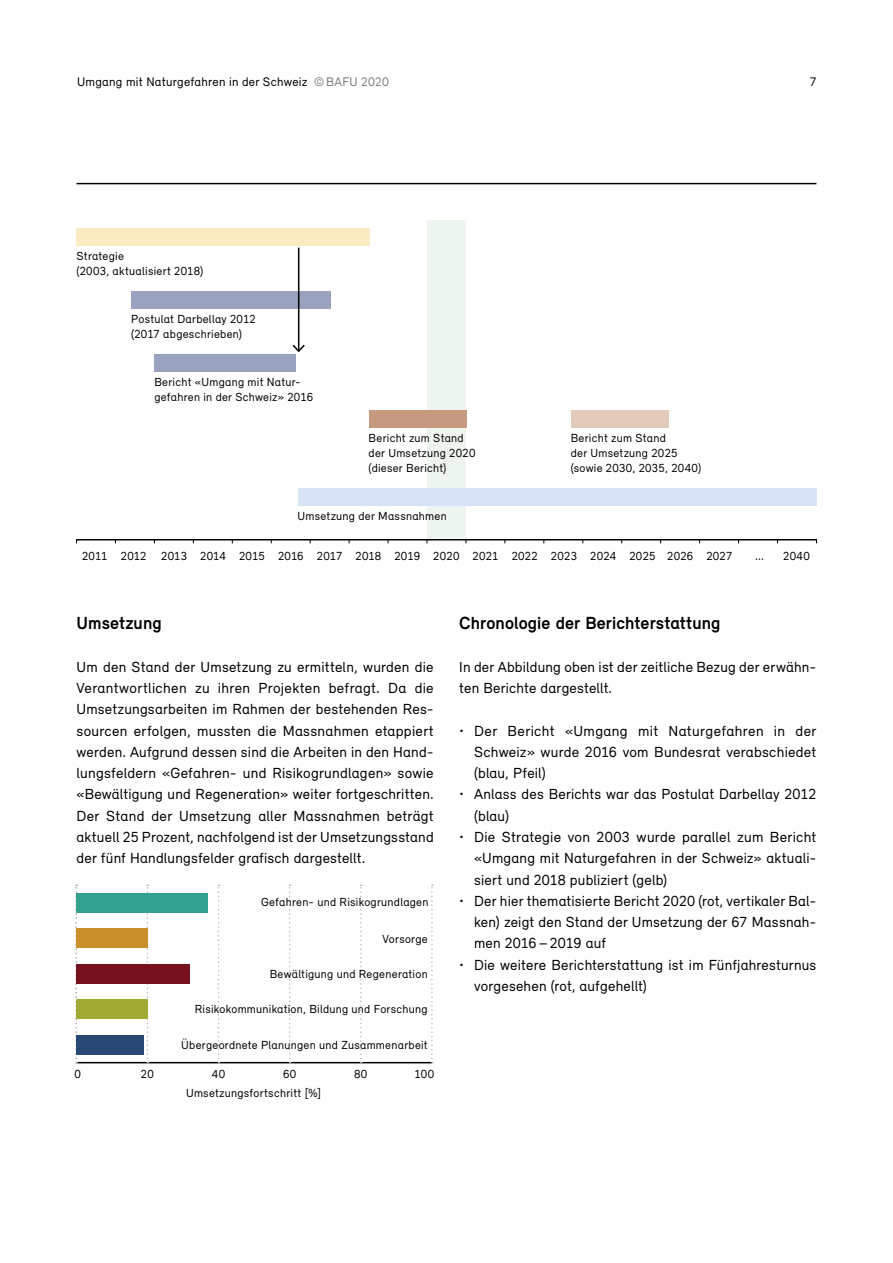
<style>
.page{position:relative;width:893px;height:1263px;background:#fff}
.page>*{position:absolute;margin:0;border:0;box-sizing:border-box;transform-origin:0 0}
._07_Inhalt_07_Titel{font:700 18px "Relevant";letter-spacing:.005em;color:#000}
._07_Inhalt_07_Grundtext{font:15px/21.3px "Relevant";letter-spacing:.015em;color:#000;text-align:justify}
._07_Inhalt_07_Grundtext_aufz{font:15px/21.3px "Relevant";letter-spacing:.015em;color:#000;text-align:justify}
._07_Inhalt_07_Grundtext_aufz_abstand_n{font:15px/21.3px "Relevant";letter-spacing:.015em;color:#000}
.t1{font:12.75px "Relevant";letter-spacing:.02em;color:#000}
.t2{font:12px/15px "Relevant";letter-spacing:.02em;color:#000}
.s1{color:#7c7c7c}
</style>
<div class="page">
<hr style="left:77px;top:183px;width:739px;height:1px;background:#000">
<hr style="left:76px;top:1062px;width:356px;height:1px;background:#000">
<svg style="left:147px;top:884px;width:1px;height:179px"></svg>
<svg style="left:218px;top:884px;width:1px;height:179px"></svg>
<svg style="left:289px;top:884px;width:2px;height:179px"></svg>
<svg style="left:360px;top:884px;width:2px;height:179px"></svg>
<svg style="left:431px;top:884px;width:2px;height:179px"></svg>
<svg style="left:75px;top:884px;width:2px;height:179px"></svg>
<div style="left:76px;top:1035px;width:68px;height:20px;background:#294874"></div>
<div style="left:76px;top:1000px;width:71px;height:19px;background:#a1aa35"></div>
<div style="left:76px;top:964px;width:114px;height:20px;background:#78111f"></div>
<div style="left:76px;top:929px;width:71px;height:19px;background:#ca8e2c"></div>
<div style="left:76px;top:893px;width:132px;height:20px;background:#33a18f"></div>
<div style="left:427px;top:220px;width:39px;height:320px;background:#eef4ee"></div>
<hr style="left:77px;top:539px;width:739px;height:1px;background:#000">
<div style="left:77px;top:228px;width:293px;height:17px;background:#f9ebc2"></div>
<div style="left:131px;top:292px;width:199px;height:17px;background:#99a2be"></div>
<div style="left:369px;top:411px;width:97px;height:17px;background:#c59a81"></div>
<div style="left:298px;top:489px;width:518px;height:17px;background:#d6e3f5"></div>
<div style="left:571px;top:411px;width:97px;height:17px;background:#e1caba"></div>
<div style="left:154px;top:355px;width:142px;height:17px;background:#99a2be"></div>
<hr style="left:298px;top:248px;width:1px;height:103px;background:#000">
<svg style="left:293px;top:345px;width:12px;height:7px"></svg>
<p class="t1" style="left:77px;top:74px;width:313px">Umgang mit Naturgefahren in der Schweiz <span class="s1">©BAFU 2020</span></p>
<p class="t1" style="left:810px;top:74px;width:8px">7</p>
<p class="t2" style="left:77px;top:248px;width:128px">Strategie<br>(2003, aktualisiert 2018)</p>
<p class="t2" style="left:131px;top:311px;width:126px">Postulat Darbellay 2012 (2017 abgeschrieben)</p>
<p class="t2" style="left:154px;top:374px;width:160px">Bericht «Umgang mit Natur&shy;gefahren in der Schweiz» 2016</p>
<p class="t2" style="left:369px;top:430px;width:108px">Bericht zum Stand der Umsetzung 2020 (dieser Bericht)</p>
<p class="t2" style="left:298px;top:508px;width:151px">Umsetzung der Massnahmen</p>
<p class="t2" style="left:571px;top:430px;width:132px">Bericht zum Stand<br>der Umsetzung 2025 (sowie 2030, 2035, 2040)</p>
<p class="t2" style="left:82px;top:548px;width:652px">2011 2012 2013 2014 2015 2016 2017 2018 2019 2020 2021 2022 2023 2024 2025 2026 2027</p>
<p class="t2" style="left:755px;top:548px;width:11px">...</p>
<p class="t2" style="left:783px;top:548px;width:28px">2040</p>
<h2 class="_07_Inhalt_07_Titel" style="left:77px;top:612px;width:87px">Umsetzung</h2>
<p class="_07_Inhalt_07_Grundtext" style="left:77px;top:656px;width:359px">Um den Stand der Umsetzung zu ermitteln, wurden die Verantwortlichen zu ihren Projekten befragt. Da die Umsetzungsarbeiten im Rahmen der bestehenden Res&shy;sourcen erfolgen, mussten die Massnahmen etappiert werden. Aufgrund dessen sind die Arbeiten in den Hand&shy;lungsfeldern «Gefahren- und Risikogrundlagen» sowie «Bewältigung und Regeneration» weiter fortgeschritten.<br>Der Stand der Umsetzung aller Massnahmen beträgt aktuell 25 Prozent, nachfolgend ist der Umsetzungsstand der fünf Handlungsfelder grafisch dargestellt.</p>
<p class="t2" style="left:261px;top:894px;width:169px">Gefahren- und Risikogrundlagen</p>
<p class="t2" style="left:382px;top:931px;width:47px">Vorsorge</p>
<p class="t2" style="left:270px;top:966px;width:160px">Bewältigung und Regeneration</p>
<p class="t2" style="left:195px;top:1001px;width:234px">Risikokommunikation, Bildung und Forschung</p>
<p class="t2" style="left:181px;top:1038px;width:248px">Übergeordnete Planungen und Zusammenarbeit</p>
<p class="t2" style="left:75px;top:1066px;width:8px">0</p>
<p class="t2" style="left:141px;top:1066px;width:14px">20</p>
<p class="t2" style="left:212px;top:1066px;width:15px">40</p>
<p class="t2" style="left:283px;top:1066px;width:15px">60</p>
<p class="t2" style="left:354px;top:1066px;width:15px">80</p>
<p class="t2" style="left:415px;top:1066px;width:21px">100</p>
<p class="t2" style="left:186px;top:1085px;width:137px">Umsetzungsfortschritt [%]</p>
<h2 class="_07_Inhalt_07_Titel" style="left:459px;top:612px;width:263px">Chronologie der Berichterstattung</h2>
<p class="_07_Inhalt_07_Grundtext" style="left:459px;top:656px;width:359px">In der Abbildung oben ist der zeitliche Bezug der erwähn&shy;ten Berichte dargestellt.</p>
<p class="_07_Inhalt_07_Grundtext_aufz" style="left:474px;top:720px;width:344px;text-indent:-15px">• Der Bericht «Umgang mit Naturgefahren in der Schweiz» wurde 2016 vom Bundesrat verabschiedet (blau, Pfeil)</p>
<p class="_07_Inhalt_07_Grundtext_aufz" style="left:474px;top:783px;width:344px;text-indent:-15px">• Anlass des Berichts war das Postulat Darbellay 2012 (blau)</p>
<p class="_07_Inhalt_07_Grundtext_aufz" style="left:474px;top:826px;width:344px;text-indent:-15px">• Die Strategie von 2003 wurde parallel zum Bericht «Umgang mit Naturgefahren in der Schweiz» aktuali&shy;siert und 2018 publiziert (gelb)</p>
<p class="_07_Inhalt_07_Grundtext_aufz" style="left:474px;top:890px;width:344px;text-indent:-15px">• Der hier thematisierte Bericht 2020 (rot, vertikaler Bal&shy;ken) zeigt den Stand der Umsetzung der 67 Massnah&shy;men 2016–2019 auf</p>
<p class="_07_Inhalt_07_Grundtext_aufz_abstand_n" style="left:474px;top:953px;width:344px;text-indent:-15px">• Die weitere Berichterstattung ist im Fünfjahresturnus vorgesehen (rot, aufgehellt)</p>
</div>
